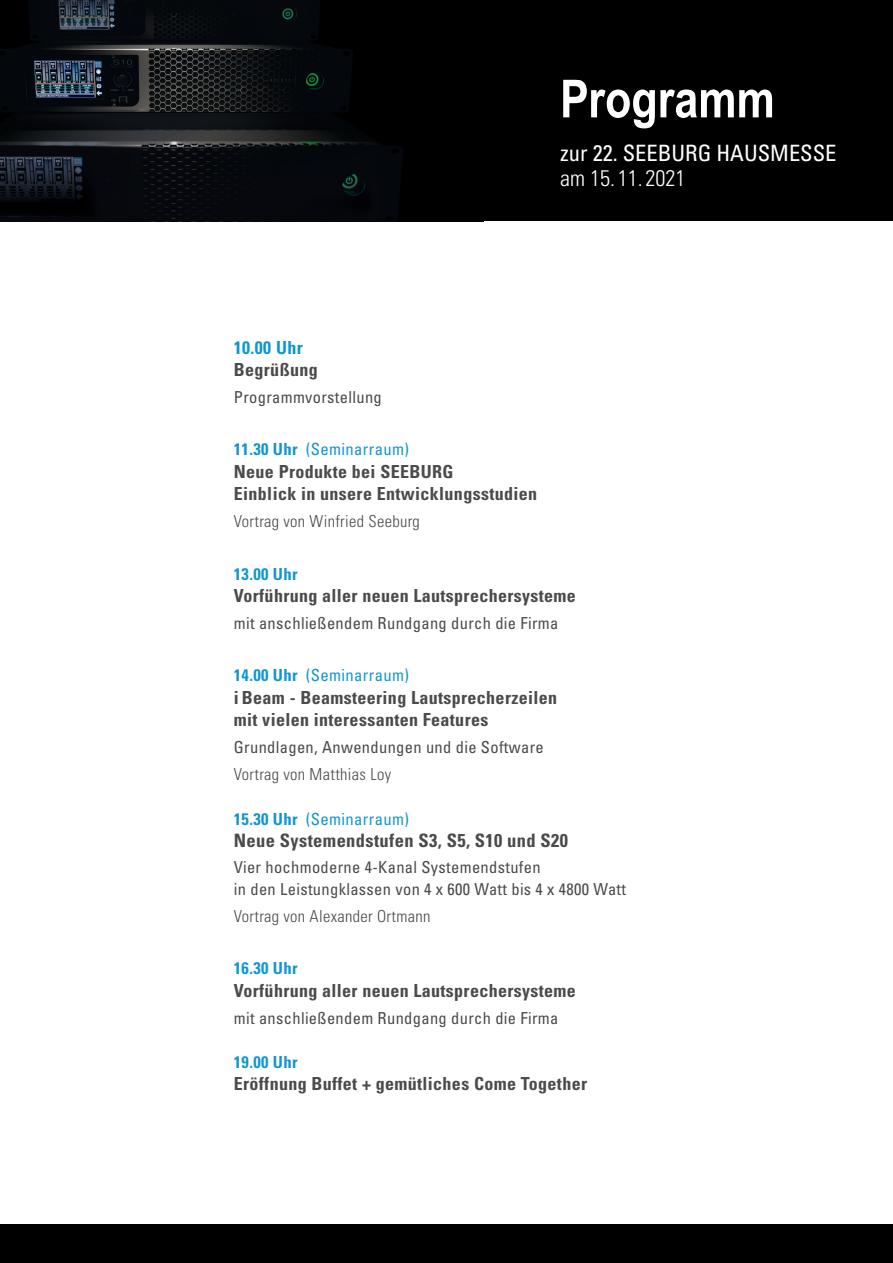
<style>
.page{position:relative;width:893px;height:1263px;background:#fff}
.page>*{position:absolute;margin:0;border:0;box-sizing:border-box;transform-origin:0 0}
.t1{font:700 52.5px "Arial Narrow";color:#fff}
.t2{font:condensed 22.5px "Univers";color:#fff}
.t3{font:300 condensed 22.5px "Univers";color:#fff}
.t4{font:700 condensed 18.45px "Univers";letter-spacing:.02em;color:#4b4b4d}
.t5{font:700 condensed 18px/22.5px "Univers";letter-spacing:.02em;color:#4b4b4d}
.t6{font:700 condensed 18px "Univers";letter-spacing:.02em;color:#1296d0}
.t7{font:condensed 16.65px "Univers";letter-spacing:.02em;color:#1296d0}
.t8{font:700 condensed 16.65px "Univers";letter-spacing:.02em;color:#1296d0}
.t9{font:condensed 16.5px/22.5px "Univers";letter-spacing:.02em;color:#4b4b4d}
.t10{font:300 condensed 16.5px "Univers";letter-spacing:.02em;color:#4b4b4d}
.s1{font-weight:700}
</style>
<div class="page">
<div style="left:0;top:0;width:893px;height:221px;background:#000"></div>
<img style="left:0;top:0;width:403px;height:221px">
<div style="left:0;top:1225px;width:893px;height:38px;background:#000"></div>
<h1 class="t1" style="left:560px;top:59px;width:216px">Programm</h1>
<p class="t2" style="left:560px;top:139px;width:242px">zur 22. SEEBURG Hausmesse</p>
<p class="t3" style="left:560px;top:165px;width:127px">am 15. 11. 2021</p>
<p class="t6" style="left:234px;top:337px;width:70px">10.00 Uhr</p>
<p class="t5" style="left:234px;top:358px;width:85px">Begrüßung</p>
<p class="t9" style="left:234px;top:386px;width:149px">Programmvorstellung</p>
<p class="t7" style="left:234px;top:439px;width:177px"><span class="s1">11.30 Uhr</span> (Seminarraum)</p>
<p class="t5" style="left:234px;top:460px;width:305px">Neue Produkte bei SEEBURG<br>Einblick in unsere Entwicklungsstudien</p>
<p class="t10" style="left:234px;top:512px;width:188px">Vortrag von Winfried Seeburg</p>
<p class="t8" style="left:234px;top:563px;width:65px">13.00 Uhr</p>
<p class="t5" style="left:234px;top:584px;width:344px">Vorführung aller neuen Lautsprechersysteme</p>
<p class="t9" style="left:234px;top:611px;width:326px">mit anschließendem Rundgang durch die Firma</p>
<p class="t7" style="left:234px;top:665px;width:177px"><span class="s1">14.00 Uhr</span> (Seminarraum)</p>
<p class="t5" style="left:234px;top:686px;width:325px">i Beam - Beamsteering Lautsprecherzeilen mit vielen interessanten Features</p>
<p class="t9" style="left:234px;top:736px;width:311px">Grundlagen, Anwendungen und die Software</p>
<p class="t10" style="left:234px;top:764px;width:159px">Vortrag von Matthias Loy</p>
<p class="t7" style="left:234px;top:808px;width:177px"><span class="s1">15.30 Uhr</span> (Seminarraum)</p>
<p class="t4" style="left:234px;top:829px;width:336px">Neue Systemendstufen S3, S5, S10 und S20</p>
<p class="t9" style="left:234px;top:855px;width:394px">Vier hochmoderne 4-Kanal Systemendstufen<br>in den Leistungklassen von 4 x 600 Watt bis 4 x 4800 Watt</p>
<p class="t10" style="left:234px;top:907px;width:198px">Vortrag von Alexander Ortmann</p>
<p class="t8" style="left:234px;top:958px;width:65px">16.30 Uhr</p>
<p class="t5" style="left:234px;top:978px;width:344px">Vorführung aller neuen Lautsprechersysteme</p>
<p class="t9" style="left:234px;top:1006px;width:326px">mit anschließendem Rundgang durch die Firma</p>
<p class="t8" style="left:234px;top:1052px;width:65px">19.00 Uhr</p>
<p class="t5" style="left:234px;top:1072px;width:355px">Eröffnung Buffet + gemütliches Come Together</p>
</div>
